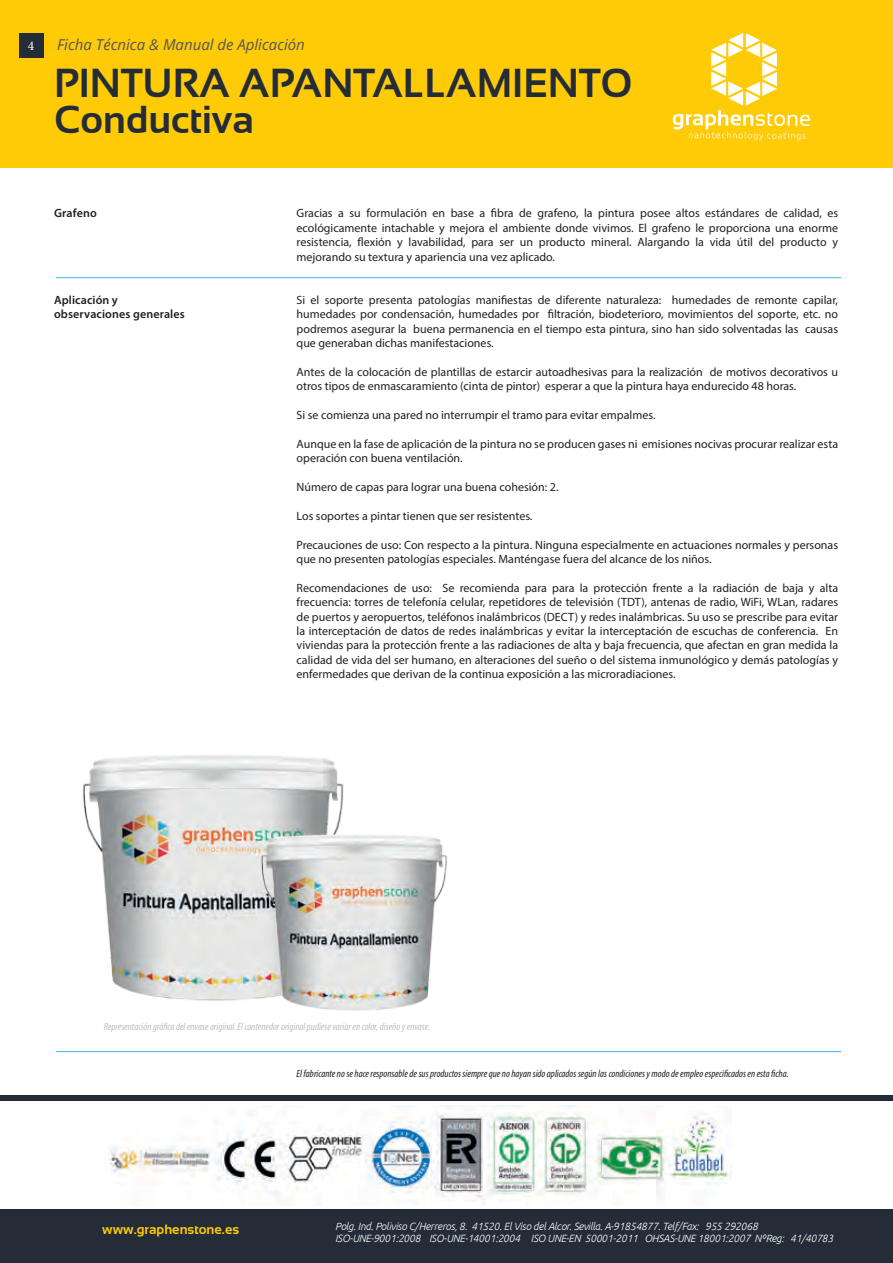
<style>
.page{position:relative;width:893px;height:1263px;background:#fff}
.page>*{position:absolute;margin:0;border:0;box-sizing:border-box;transform-origin:0 0}
.t1{font:700 40.5px "Sansation";color:#242c37}
.t2{font:700 39px "Sansation";color:#242c37}
.t3{font:italic 15px "Open Sans";color:#50565b}
.t4{font:700 13.5px "Sansation";color:#ffca06}
.t5{font:13.5px "Minion Pro";color:#fff}
.t6{font:12px/14.4px "Myriad Pro";color:#231f20;text-align:justify}
.t7{font:600 12px/14.4px "Myriad Pro";letter-spacing:.01em;color:#231f20}
.t8{font:italic 300 10.5px/12.6px "Ubuntu";letter-spacing:-.02em;color:#fff}
.t9{font:italic condensed 10.5px "Myriad Pro";color:#231f20}
.t10{font:italic condensed 10.5px "Myriad Pro";color:#bcbec0}
</style>
<div class="page">
<div style="left:0;top:0;width:893px;height:168px;background:#ffca06"></div>
<div style="left:19px;top:33px;width:24px;height:24px;background:#242c37"></div>
<svg style="left:673px;top:33px;width:137px;height:107px"></svg>
<div style="left:0;top:1095px;width:893px;height:168px;background:#242c37"></div>
<div style="left:0;top:1102px;width:893px;height:107px;background:#fff"></div>
<img style="left:108px;top:1105px;width:624px;height:101px">
<hr style="left:56px;top:1051px;width:785px;height:1px;background:#42b3e1">
<hr style="left:56px;top:277px;width:785px;height:1px;background:#42b3e1">
<img style="left:82px;top:755px;width:262px;height:246px">
<img style="left:235px;top:812px;width:213px;height:199px">
<p class="t5" style="left:28px;top:37px;width:8px">4</p>
<p class="t3" style="left:57px;top:35px;width:249px">Ficha Técnica &amp; Manual de Aplicación</p>
<h1 class="t1" style="left:54px;top:61px;width:580px">PINTURA APANTALLAMIENTO</h1>
<h2 class="t2" style="left:54px;top:98px;width:201px">Conductiva</h2>
<p class="t7" style="left:54px;top:206px;width:44px">Grafeno</p>
<p class="t7" style="left:54px;top:292px;width:132px">Aplicación y observaciones generales</p>
<p class="t6" style="left:297px;top:206px;width:543px">Gracias a su formulación en base a fibra de grafeno, la pintura posee altos estándares de calidad, es ecológicamente intachable y mejora el ambiente donde vivimos. El grafeno le proporciona una enorme resistencia, flexión y lavabilidad, para ser un producto mineral. Alargando la vida útil del producto y mejorando su textura y apariencia una vez aplicado.</p>
<p class="t6" style="left:297px;top:292px;width:543px">Si el soporte presenta patologías manifiestas de diferente naturaleza: humedades de remonte capilar, humedades por condensación, humedades por filtración, biodeterioro, movimientos del soporte, etc. no podremos asegurar la buena permanencia en el tiempo esta pintura, sino han sido solventadas las causas que generaban dichas manifestaciones.</p>
<p class="t6" style="left:297px;top:364px;width:543px">Antes de la colocación de plantillas de estarcir autoadhesivas para la realización de motivos decorativos u otros tipos de enmascaramiento (cinta de pintor) esperar a que la pintura haya endurecido 48 horas.</p>
<p class="t6" style="left:297px;top:408px;width:360px">Si se comienza una pared no interrumpir el tramo para evitar empalmes.</p>
<p class="t6" style="left:297px;top:436px;width:543px">Aunque en la fase de aplicación de la pintura no se producen gases ni emisiones nocivas procurar realizar esta operación con buena ventilación.</p>
<p class="t6" style="left:297px;top:480px;width:263px">Número de capas para lograr una buena cohesión: 2.</p>
<p class="t6" style="left:297px;top:508px;width:237px">Los soportes a pintar tienen que ser resistentes.</p>
<p class="t6" style="left:297px;top:537px;width:543px">Precauciones de uso: Con respecto a la pintura. Ninguna especialmente en actuaciones normales y personas que no presenten patologías especiales. Manténgase fuera del alcance de los niños.</p>
<p class="t6" style="left:297px;top:580px;width:543px">Recomendaciones de uso: Se recomienda para para la protección frente a la radiación de baja y alta frecuencia: torres de telefonía celular, repetidores de televisión (TDT), antenas de radio, WiFi, WLan, radares de puertos y aeropuertos, teléfonos inalámbricos (DECT) y redes inalámbricas. Su uso se prescribe para evitar la interceptación de datos de redes inalámbricas y evitar la interceptación de escuchas de conferencia. En viviendas para la protección frente a las radiaciones de alta y baja frecuencia, que afectan en gran medida la calidad de vida del ser humano, en alteraciones del sueño o del sistema inmunológico y demás patologías y enfermedades que derivan de la continua exposición a las microradiaciones.</p>
<p class="t10" style="left:104px;top:1020px;width:328px">Representación gráfica del envase original. El contenedor original pudiese variar en color, diseño y envase.</p>
<p class="t4" style="left:102px;top:1221px;width:139px">www.graphenstone.es</p>
<p class="t9" style="left:297px;top:1067px;width:494px">El fabricante no se hace responsable de sus productos siempre que no hayan sido aplicados según las condiciones y modo de empleo especificados en esta ficha.</p>
<p class="t8" style="left:335px;top:1219px;width:500px">Polg. Ind. Poliviso C/Herreros, 8. 41520. El Viso del Alcor. Sevilla. A-91854877. Telf/Fax: 955 292068<br>ISO-UNE-9001:2008 ISO-UNE-14001:2004 ISO UNE-EN 50001-2011 OHSAS-UNE 18001:2007 NºReg: 41/40783</p>
</div>
